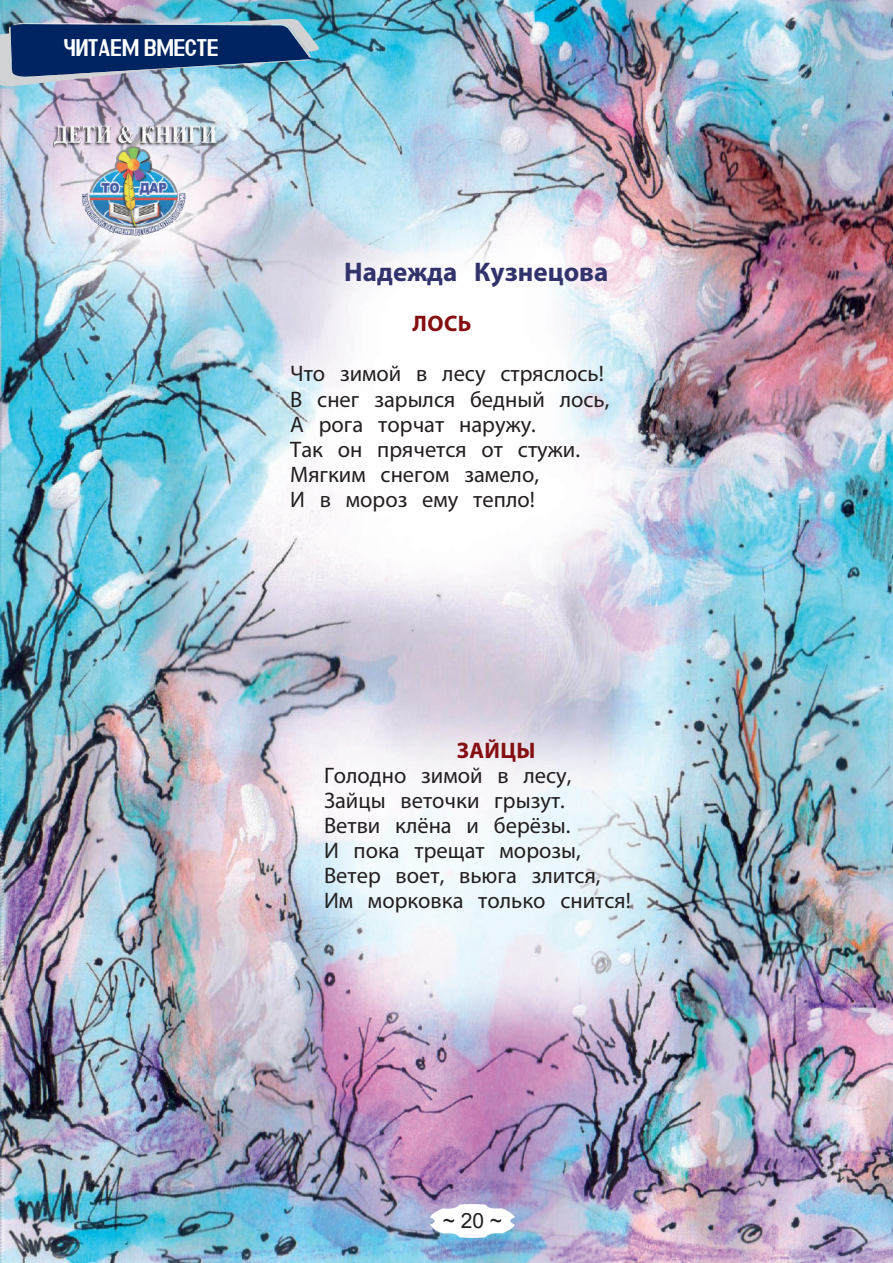
<style>
.page{position:relative;width:893px;height:1263px;background:#fff}
.page>*{position:absolute;margin:0;border:0;box-sizing:border-box;transform-origin:0 0}
.t1{font:700 27px "Myriad Pro";color:#32336d}
.t2{font:24px "Azbuka Fixed";letter-spacing:.005em;color:#fff;scale:.85 1}
.t3{font:22.5px/25px "Myriad Pro";color:#231f20}
.t4{font:700 22.5px "Myriad Pro";color:#850e11}
.t5{font:21px "Arial";color:#231f20}
</style>
<div class="page">
<img style="left:0;top:0;width:893px;height:1263px">
<img style="left:54px;top:126px;width:162px;height:110px">
<svg style="left:430px;top:1203px;width:85px;height:36px"></svg>
<img style="left:0;top:19px;width:319px;height:68px">
<p class="t2" style="left:64px;top:34px;width:183px">Читаем вместе</p>
<p class="t1" style="left:290px;top:254px;width:37px">Н</p>
<p class="t1" style="left:363px;top:254px;width:247px">адежда Кузнецова</p>
<p class="t4" style="left:413px;top:309px;width:60px">Лось</p>
<p class="t3" style="left:290px;top:361px;width:321px">Что зимой в лесу стряслось!<br>В снег зарылся бедный лось,<br>А рога торчат наружу.<br>Так он прячется от стужи.<br>Мягким снегом замело,<br>И в мороз ему тепло!</p>
<p class="t4" style="left:457px;top:735px;width:81px">Зайцы</p>
<p class="t3" style="left:324px;top:762px;width:308px">Голодно зимой в лесу,<br>Зайцы веточки грызут.<br>Ветви клёна и берёзы.<br>И пока трещат морозы,<br>Ветер воет, вьюга злится,<br>Им морковка только снится!</p>
<p class="t5" style="left:443px;top:1206px;width:61px">~ 20 ~</p>
</div>
